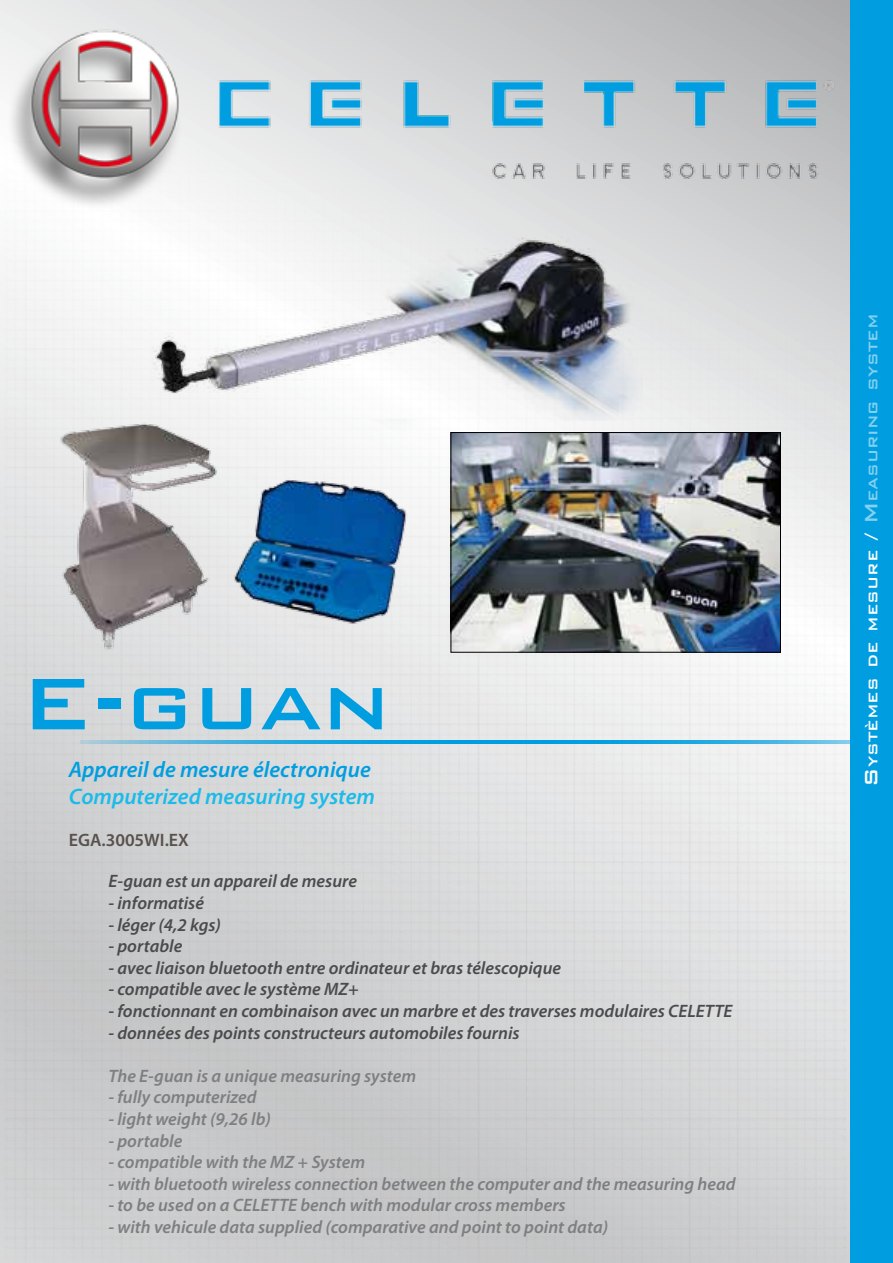
<style>
.page{position:relative;width:893px;height:1263px;background:#fff}
.page>*{position:absolute;margin:0;border:0;box-sizing:border-box;transform-origin:0 0}
.t1{font:500 97.5px "Bank Gothic BT";color:#009ee0}
.t2{font:italic 600 22.5px "Myriad Pro";color:#009ee0}
.t3{font:italic 600 22.5px "Myriad Pro";color:#1bbbea}
.t4{font:italic 600 18px "Myriad Pro";color:#7e7f81}
.t5{font:italic 600 18px "Myriad Pro";color:#4b4b4d}
.t6{font:600 18px "Myriad Pro";color:#59514d}
.t7{font:500 16.8px "Bank Gothic BT";color:#fff}
.s1{font-size:24px}
.s2{font-size:24px;color:#84d0f0}
.s3{color:#84d0f0}
</style>
<div class="page">
<img style="left:0;top:218px;width:846px;height:1045px">
<hr style="left:81px;top:741px;width:812px;height:3px;background:#009ee0">
<div style="left:850px;top:0;width:43px;height:1263px;background:#009ee0"></div>
<img style="left:0;top:11px;width:850px;height:207px">
<img style="left:116px;top:213px;width:553px;height:208px">
<img style="left:20px;top:419px;width:409px;height:244px">
<img style="left:453px;top:434px;width:326px;height:216px">
<div style="left:451px;top:432px;width:330px;height:220px;border:1px solid #000"></div>
<h1 class="t1" style="left:20px;top:650px;width:373px">E-guan</h1>
<p class="t2" style="left:69px;top:755px;width:304px">Appareil de mesure électronique</p>
<p class="t3" style="left:69px;top:782px;width:308px">Computerized measuring system</p>
<p class="t6" style="left:69px;top:828px;width:122px">EGA.3005WI.EX</p>
<p class="t5" style="left:108px;top:870px;width:250px">E-guan est un appareil de mesure</p>
<p class="t5" style="left:108px;top:891px;width:97px">- informatisé</p>
<p class="t5" style="left:108px;top:913px;width:114px">- léger (4,2 kgs)</p>
<p class="t5" style="left:108px;top:935px;width:75px">- portable</p>
<p class="t5" style="left:108px;top:956px;width:454px">- avec liaison bluetooth entre ordinateur et bras télescopique</p>
<p class="t5" style="left:108px;top:978px;width:252px">- compatible avec le système MZ+</p>
<p class="t5" style="left:108px;top:999px;width:625px">- fonctionnant en combinaison avec un marbre et des traverses modulaires CELETTE</p>
<p class="t5" style="left:108px;top:1021px;width:413px">- données des points constructeurs automobiles fournis</p>
<p class="t4" style="left:108px;top:1064px;width:309px">The E-guan is a unique measuring system</p>
<p class="t4" style="left:108px;top:1086px;width:150px">- fully computerized</p>
<p class="t4" style="left:108px;top:1107px;width:164px">- light weight (9,26 lb)</p>
<p class="t4" style="left:108px;top:1129px;width:75px">- portable</p>
<p class="t4" style="left:108px;top:1151px;width:258px">- compatible with the MZ + System</p>
<p class="t4" style="left:108px;top:1172px;width:629px">- with bluetooth wireless connection between the computer and the measuring head</p>
<p class="t4" style="left:108px;top:1194px;width:459px">- to be used on a CELETTE bench with modular cross members</p>
<p class="t4" style="left:108px;top:1215px;width:501px">- with vehicule data supplied (comparative and point to point data)</p>
<p class="t7" style="left:864px;top:787px;width:475px;rotate:-90deg"><span class="s1">S</span>ystèmes de mesure <span class="s1">/</span> <span class="s2">M</span> <span class="s3">easuring system</span></p>
</div>
